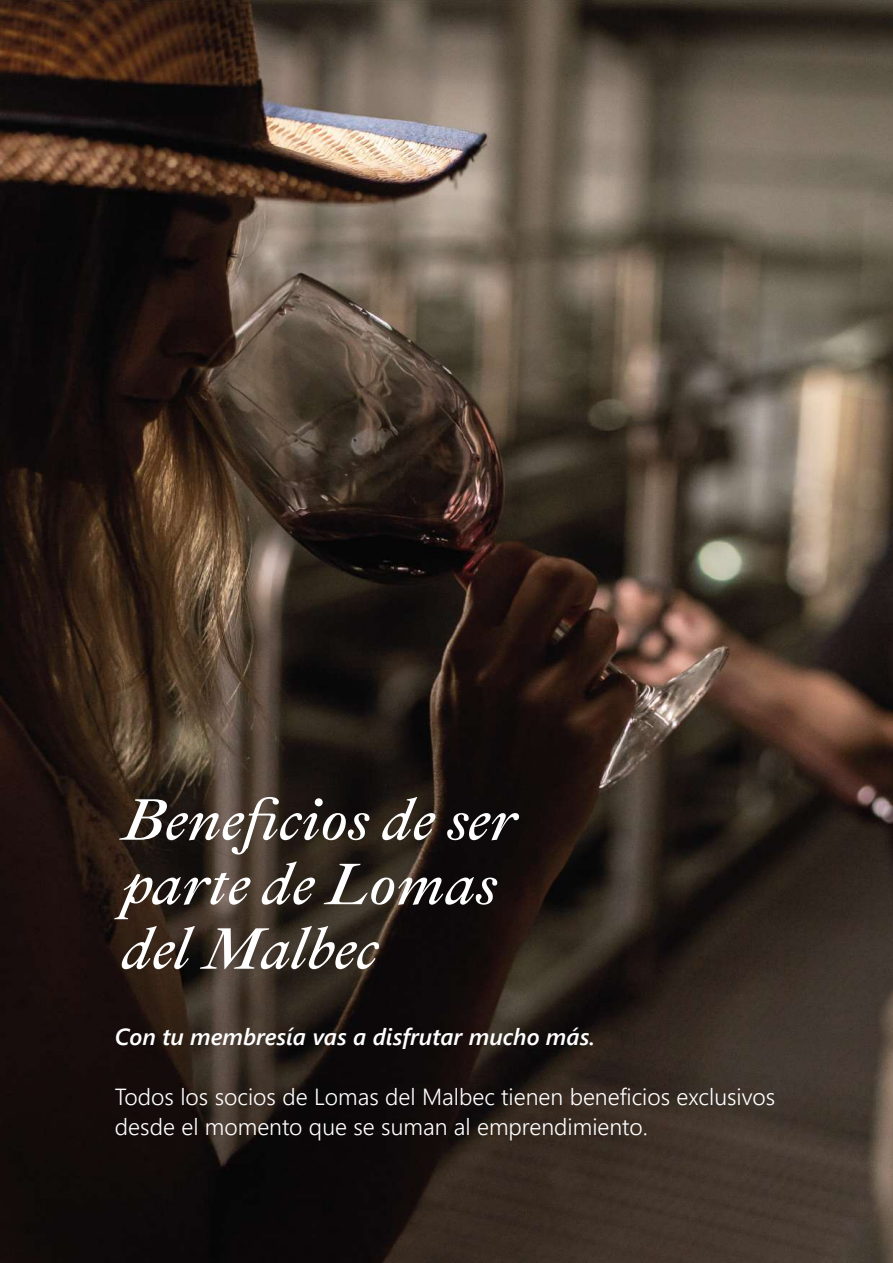
<style>
.page{position:relative;width:893px;height:1263px;background:#fff}
.page>*{position:absolute;margin:0;border:0;box-sizing:border-box;transform-origin:0 0}
.t1{font:italic 60px/64.5px "Ibarra Real Nova";color:#fff}
.t2{font:300 23.25px/30px "Segoe UI";color:#fff}
.t3{font:italic 600 23.25px "Segoe UI";color:#fff}
</style>
<div class="page">
<img style="left:0;top:0;width:893px;height:1263px">
<h1 class="t1" style="left:122px;top:789px;width:396px">Beneficios de ser parte de Lomas del Malbec</h1>
<p class="t3" style="left:115px;top:1014px;width:482px">Con tu membresía vas a disfrutar mucho más.</p>
<p class="t2" style="left:115px;top:1079px;width:662px">Todos los socios de Lomas del Malbec tienen beneficios exclusivos desde el momento que se suman al emprendimiento.</p>
</div>
